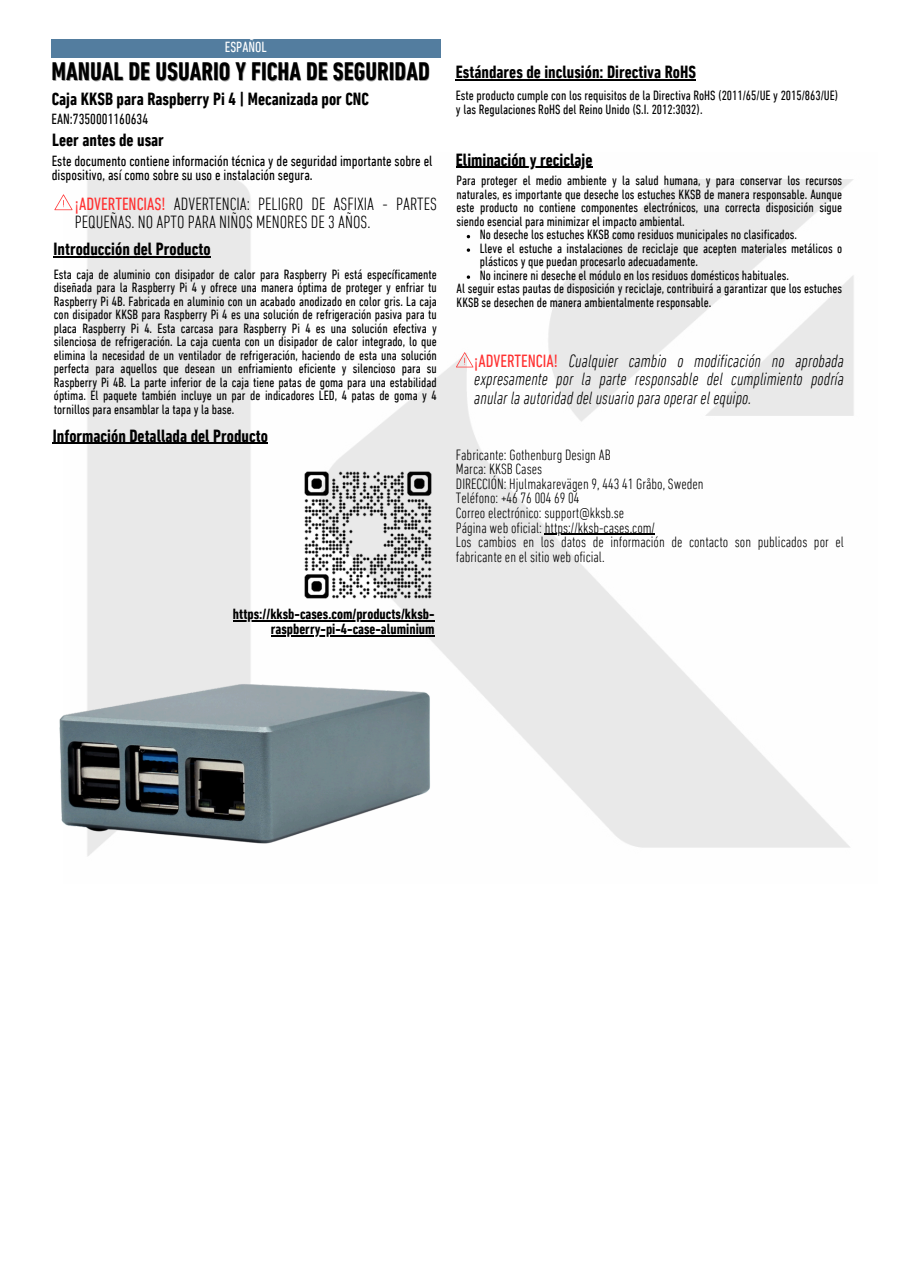
<style>
.page{position:relative;width:897px;height:1264px;background:#fff}
.page>*{position:absolute;margin:0;border:0;box-sizing:border-box;transform-origin:0 0}
.t1{font:700 condensed 25.8px "DIN Next LT Pro";color:#000}
.t2{font:700 condensed 18px "DIN Next LT Pro";color:#000}
.t3{font:italic 300 condensed 18px/18px "DIN Next LT Pro";color:#000;text-align:justify}
.t4{font:300 condensed 18px/18px "DIN Next LT Pro";color:#000}
.t5{font:300 condensed 15.15px "DIN Next LT Pro";color:#000}
.t6{font:condensed 15px/14.7px "DIN Next LT Pro";color:#000}
.t7{font:700 condensed 15px "DIN Next LT Pro";color:#000}
.t8{font:condensed 15px "DIN Next LT Pro";color:#fff}
.t9{font:condensed 13.65px/13.5px "DIN Next LT Pro";color:#000}
.s1{font-weight:400;color:#ff3131}
.s2{font-weight:400;font-style:normal;color:#ff3131}
</style>
<div class="page">
<div style="left:52px;top:39px;width:389px;height:18px;background:#537d9f"></div>
<img style="left:63px;top:166px;width:791px;height:690px">
<img style="left:59px;top:676px;width:375px;height:173px">
<img style="left:302px;top:470px;width:133px;height:129px">
<hr style="left:233px;top:620px;width:201px;height:1px;background:#000">
<hr style="left:271px;top:635px;width:163px;height:1px;background:#000">
<hr style="left:53px;top:443px;width:215px;height:1px;background:#000">
<svg style="left:456px;top:352px;width:17px;height:15px"></svg>
<hr style="left:456px;top:167px;width:136px;height:1px;background:#000">
<svg style="left:467px;top:248px;width:3px;height:4px"></svg>
<svg style="left:467px;top:275px;width:3px;height:4px"></svg>
<hr style="left:545px;top:534px;width:110px;height:1px;background:#000">
<hr style="left:456px;top:80px;width:240px;height:1px;background:#000">
<svg style="left:54px;top:194px;width:18px;height:16px"></svg>
<hr style="left:54px;top:256px;width:157px;height:1px;background:#000">
<h3 class="t8" style="left:225px;top:41px;width:43px">ESPAÑOL</h3>
<p class="t1" style="left:52px;top:61px;width:379px">MANUAL DE USUARIO Y FICHA DE SEGURIDAD</p>
<p class="t2" style="left:52px;top:91px;width:319px">Caja KKSB para Raspberry Pi 4 | Mecanizada por CNC</p>
<p class="t6" style="left:52px;top:113px;width:98px">EAN:7350001160634</p>
<h3 class="t2" style="left:52px;top:132px;width:113px">Leer antes de usar</h3>
<p class="t6" style="left:52px;top:155px;width:382px">Este documento contiene información técnica y de seguridad importante sobre el dispositivo, así como sobre su uso e instalación segura.</p>
<h2 class="t4" style="left:75px;top:196px;width:363px"><span class="s1">¡ADVERTENCIAS!</span> ADVERTENCIA: PELIGRO DE ASFIXIA - PARTES<br>PEQUEÑAS. NO APTO PARA NIÑOS MENORES DE 3 AÑOS.</h2>
<h3 class="t2" style="left:54px;top:242px;width:158px">Introducción del Producto</h3>
<p class="t9" style="left:54px;top:268px;width:384px;text-align:justify">Esta caja de aluminio con disipador de calor para Raspberry Pi está específicamente diseñada para la Raspberry Pi 4 y ofrece una manera óptima de proteger y enfriar tu Raspberry Pi 4B. Fabricada en aluminio con un acabado anodizado en color gris. La caja con disipador KKSB para Raspberry Pi 4 es una solución de refrigeración pasiva para tu placa Raspberry Pi 4. Esta carcasa para Raspberry Pi 4 es una solución efectiva y silenciosa de refrigeración. La caja cuenta con un disipador de calor integrado, lo que elimina la necesidad de un ventilador de refrigeración, haciendo de esta una solución perfecta para aquellos que desean un enfriamiento eficiente y silencioso para su Raspberry Pi 4B. La parte inferior de la caja tiene patas de goma para una estabilidad óptima. El paquete también incluye un par de indicadores LED, 4 patas de goma y 4 tornillos para ensamblar la tapa y la base.</p>
<p class="t2" style="left:53px;top:428px;width:217px">Información Detallada del Producto</p>
<p class="t7" style="left:233px;top:608px;width:203px">https://kksb-cases.com/products/kksb-</p>
<h3 class="t7" style="left:271px;top:622px;width:165px">raspberry-pi-4-case-aluminium</h3>
<h6 class="t2" style="left:456px;top:65px;width:241px">Estándares de inclusión: Directiva RoHS</h6>
<p class="t9" style="left:456px;top:90px;width:384px">Este producto cumple con los requisitos de la Directiva RoHS (2011/65/UE y 2015/863/UE) y las Regulaciones RoHS del Reino Unido (S.I. 2012:3032).</p>
<p class="t2" style="left:456px;top:152px;width:138px">Eliminación y reciclaje</p>
<h4 class="t9" style="left:456px;top:175px;width:387px;text-align:justify">Para proteger el medio ambiente y la salud humana, y para conservar los recursos naturales, es importante que deseche los estuches KKSB de manera responsable. Aunque este producto no contiene componentes electrónicos, una correcta disposición sigue siendo esencial para minimizar el impacto ambiental.</h4>
<p class="t9" style="left:480px;top:229px;width:319px">No deseche los estuches KKSB como residuos municipales no clasificados.</p>
<p class="t9" style="left:480px;top:243px;width:364px">Lleve el estuche a instalaciones de reciclaje que acepten materiales metálicos o plásticos y que puedan procesarlo adecuadamente.</p>
<p class="t9" style="left:480px;top:270px;width:311px">No incinere ni deseche el módulo en los residuos domésticos habituales.</p>
<p class="t9" style="left:456px;top:283px;width:387px">Al seguir estas pautas de disposición y reciclaje, contribuirá a garantizar que los estuches<br>KKSB se desechen de manera ambientalmente responsable.</p>
<p class="t3" style="left:474px;top:354px;width:371px"><span class="s2">¡ADVERTENCIA!</span> Cualquier cambio o modificación no aprobada expresamente por la parte responsable del cumplimiento podría anular la autoridad del usuario para operar el equipo.</p>
<p class="t5" style="left:456px;top:448px;width:156px">Fabricante: Gothenburg Design AB</p>
<p class="t5" style="left:456px;top:463px;width:88px">Marca: KKSB Cases</p>
<p class="t5" style="left:456px;top:477px;width:249px">DIRECCIÓN: Hjulmakarevägen 9, 443 41 Gråbo, Sweden</p>
<h3 class="t5" style="left:456px;top:492px;width:125px">Teléfono: +46 76 004 69 04</h3>
<h5 class="t5" style="left:456px;top:506px;width:170px">Correo electrónico: support@kksb.se</h5>
<h3 class="t5" style="left:456px;top:521px;width:201px">Página web oficial: https://kksb-cases.com/</h3>
<p class="t5" style="left:456px;top:536px;width:389px">Los cambios en los datos de información de contacto son publicados por el</p>
<p class="t5" style="left:456px;top:550px;width:150px">fabricante en el sitio web oficial.</p>
</div>
